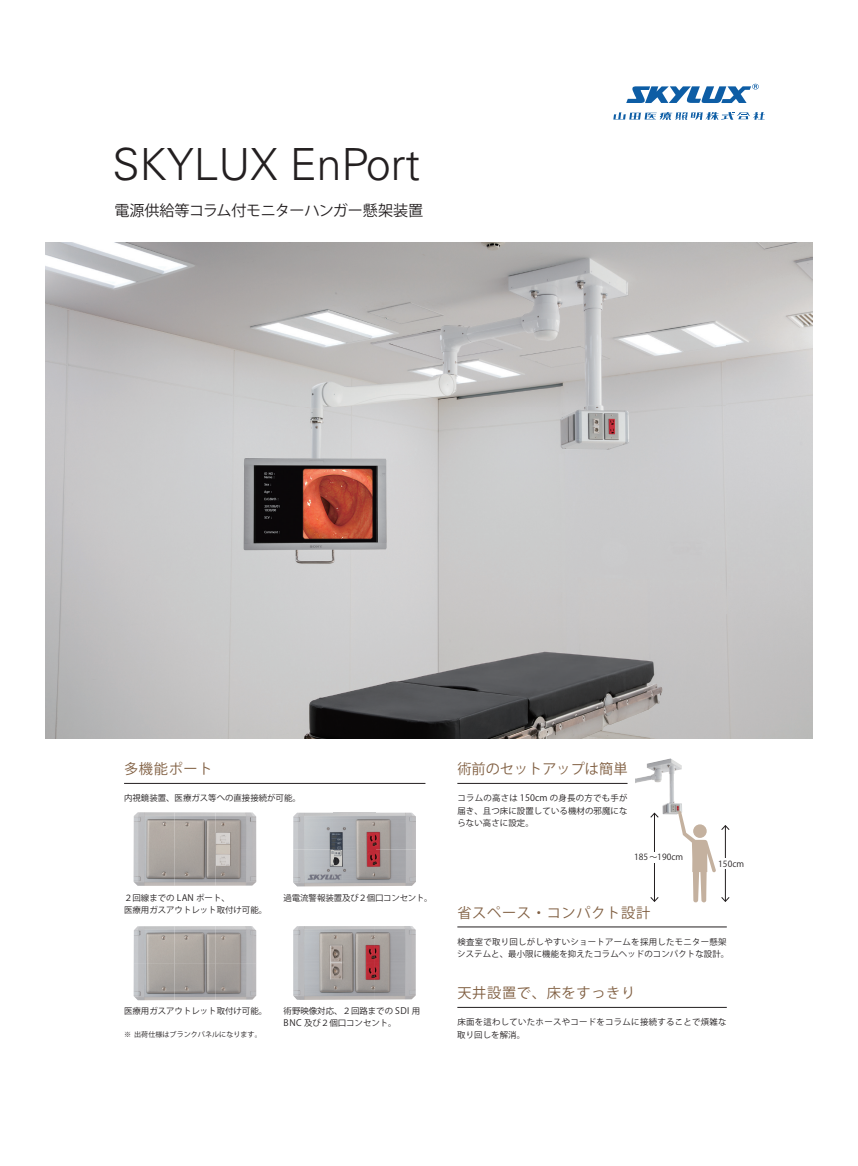
<style>
.page{position:relative;width:858px;height:1166px;background:#fff}
.page>*{position:absolute;margin:0;border:0;box-sizing:border-box;transform-origin:0 0}
.t1{font:300 44.25px "Univers LT Std";color:#231f20}
.t2{font:15px "Hiragino UD Sans F Std W4";letter-spacing:-.015em;color:#231f20}
.t3{font:14.12px "Hiragino UD Sans F Std W4";letter-spacing:.05em;color:#816043}
.t4{font:14.12px "Hiragino UD Sans F Std W4";color:#816043}
.t5{font:300 8.5px "Univers";letter-spacing:.005em;color:#231f20}
.t6{font:8.38px/12.4px "Hiragino UD Sans F Std W4";letter-spacing:.01em;color:#231f20}
.t7{font:8.38px/12.4px "Hiragino UD Sans F Std W4";letter-spacing:.035em;color:#231f20}
.t8{font:8.38px "Hiragino UD Sans F Std W4";letter-spacing:-.015em;color:#231f20}
.t9{font:7.12px "Hiragino UD Sans F Std W4";color:#231f20}
.s1{font-family:"Univers";font-weight:300;font-size:8.88px}
.s2{font-family:"Hiragino UD Sans F Std W4";font-weight:400;font-size:8px}
</style>
<div class="page">
<img style="left:46px;top:242px;width:766px;height:497px">
<svg style="left:613px;top:112px;width:151px;height:8px"></svg>
<svg style="left:626px;top:84px;width:132px;height:19px"></svg>
<hr style="left:124px;top:783px;width:301px;height:1px;background:#231f20">
<hr style="left:457px;top:927px;width:269px;height:1px;background:#231f20">
<hr style="left:457px;top:1007px;width:269px;height:1px;background:#231f20">
<hr style="left:457px;top:783px;width:170px;height:1px;background:#231f20">
<img style="left:133px;top:812px;width:123px;height:74px">
<img style="left:134px;top:926px;width:122px;height:74px">
<img style="left:293px;top:812px;width:123px;height:74px">
<img style="left:635px;top:758px;width:47px;height:56px">
<img style="left:293px;top:926px;width:122px;height:74px">
<hr style="left:654px;top:813px;width:1px;height:88px;background:#231f20">
<svg style="left:650px;top:813px;width:8px;height:5px"></svg>
<svg style="left:650px;top:897px;width:8px;height:5px"></svg>
<div style="left:634px;top:852px;width:53px;height:10px;background:#fff"></div>
<img style="left:257px;top:467px;width:118px;height:74px">
<svg style="left:678px;top:811px;width:51px;height:92px"></svg>
<h1 class="t1" style="left:112px;top:138px;width:309px">SKYLUX EnPort</h1>
<h2 class="t2" style="left:114px;top:202px;width:310px">電源供給等コラム付モニターハンガー懸架装置</h2>
<h3 class="t3" style="left:124px;top:761px;width:90px">多機能ポート</h3>
<p class="t6" style="left:124px;top:792px;width:178px">内視鏡装置、医療ガス等への直接接続が可能。</p>
<p class="t6" style="left:124px;top:891px;width:145px">２回線までの <span class="s1">LAN</span> ポート、<br>医療用ガスアウトレット取付け可能。</p>
<p class="t8" style="left:283px;top:893px;width:151px">過電流警報装置及び２個口コンセント。</p>
<p class="t6" style="left:124px;top:1005px;width:145px">医療用ガスアウトレット取付け可能。</p>
<p class="t9" style="left:124px;top:1031px;width:139px">※ 出荷仕様はブランクパネルになります。</p>
<p class="t6" style="left:283px;top:1005px;width:138px">術野映像対応、２回路までの <span class="s1">SDI</span> 用<br><span class="s1">BNC</span> 及び２個口コンセント。</p>
<h3 class="t4" style="left:457px;top:761px;width:172px">術前のセットアップは簡単</h3>
<p class="t6" style="left:457px;top:792px;width:172px;text-align:justify">コラムの高さは <span class="s1">150cm</span> の身長の方でも手が届き、且つ床に設置している機材の邪魔にならない高さに設定。</p>
<p class="t5" style="left:634px;top:852px;width:51px">185<span class="s2">～</span>190cm</p>
<p class="t5" style="left:718px;top:858px;width:27px">150cm</p>
<h3 class="t3" style="left:457px;top:905px;width:194px">省スペース・コンパクト設計</h3>
<p class="t7" style="left:457px;top:936px;width:273px">検査室で取り回しがしやすいショートアームを採用したモニター懸架システムと、最小限に機能を抑えたコラムヘッドのコンパクトな設計。</p>
<h3 class="t3" style="left:457px;top:985px;width:179px">天井設置で、床をすっきり</h3>
<p class="t7" style="left:457px;top:1016px;width:271px">床面を這わしていたホースやコードをコラムに接続することで煩雑な取り回しを解消。</p>
</div>
